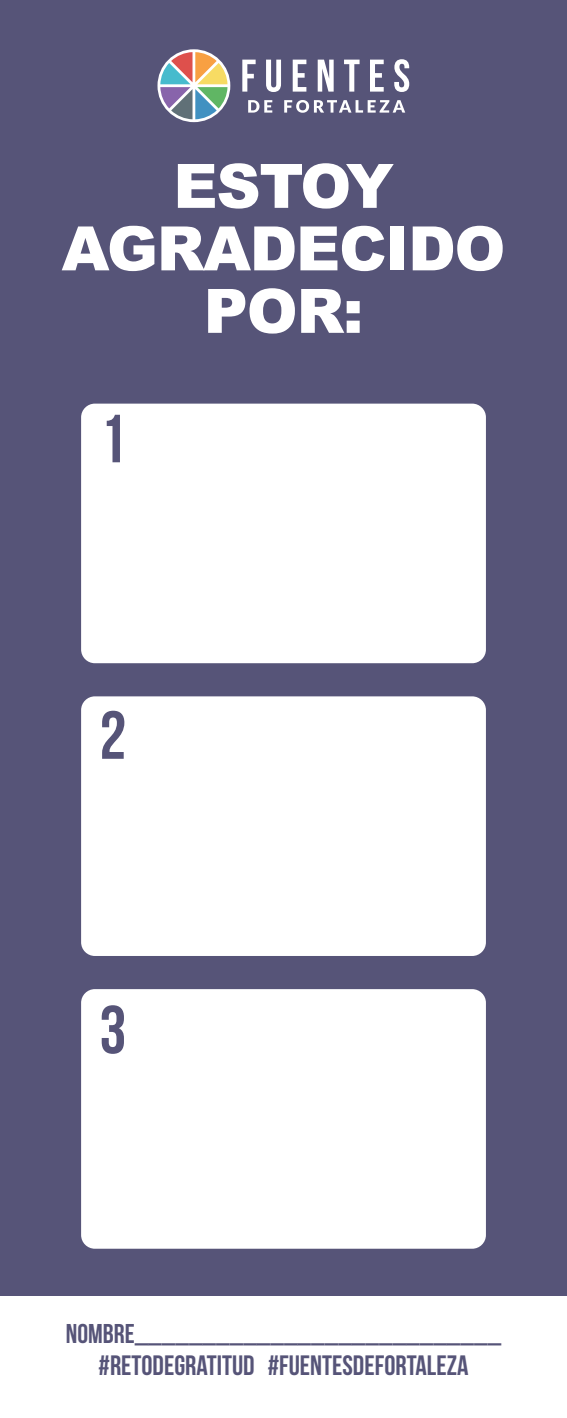
<style>
.page{position:relative;width:567px;height:1418px;background:#565478}
.page>*{position:absolute;margin:0;border:0;box-sizing:border-box;transform-origin:0 0}
.t1{font:900 61.25px/62.5px "Arial";letter-spacing:-.02em;color:#fff;text-align:center}
.t2{font:700 28px "Bebas Neue";color:#565478}
.t3{font:700 27.12px "Bebas Neue";color:#565478}
</style>
<div class="page">
<div style="left:0;top:1296px;width:567px;height:121px;background:#fff"></div>
<div style="left:81px;top:403px;width:405px;height:260px;background:#fff;border-radius:14px"></div>
<svg style="left:107px;top:415px;width:13px;height:47px"></svg>
<div style="left:81px;top:696px;width:405px;height:260px;background:#fff;border-radius:14px"></div>
<svg style="left:102px;top:710px;width:22px;height:49px"></svg>
<div style="left:81px;top:989px;width:405px;height:259px;background:#fff;border-radius:14px"></div>
<svg style="left:102px;top:1005px;width:22px;height:48px"></svg>
<svg style="left:158px;top:49px;width:72px;height:73px"></svg>
<svg style="left:160px;top:52px;width:68px;height:67px;background:#a6a69e"></svg>
<svg style="left:242px;top:60px;width:14px;height:32px"></svg>
<svg style="left:266px;top:60px;width:15px;height:32px"></svg>
<svg style="left:293px;top:60px;width:13px;height:32px"></svg>
<svg style="left:318px;top:60px;width:16px;height:32px"></svg>
<svg style="left:344px;top:60px;width:16px;height:32px"></svg>
<svg style="left:370px;top:60px;width:14px;height:32px"></svg>
<svg style="left:394px;top:59px;width:15px;height:33px"></svg>
<svg style="left:248px;top:100px;width:24px;height:13px"></svg>
<svg style="left:284px;top:100px;width:121px;height:13px"></svg>
<h1 class="t1" style="left:62px;top:153px;width:445px">ESTOY<br>AGRADECIDO<br>POR:</h1>
<p class="t3" style="left:66px;top:1318px;width:437px">NOMBRE___________________________</p>
<p class="t2" style="left:99px;top:1350px;width:371px">#RETODEGRATITUD #FUENTESDEFORTALEZA</p>
</div>
